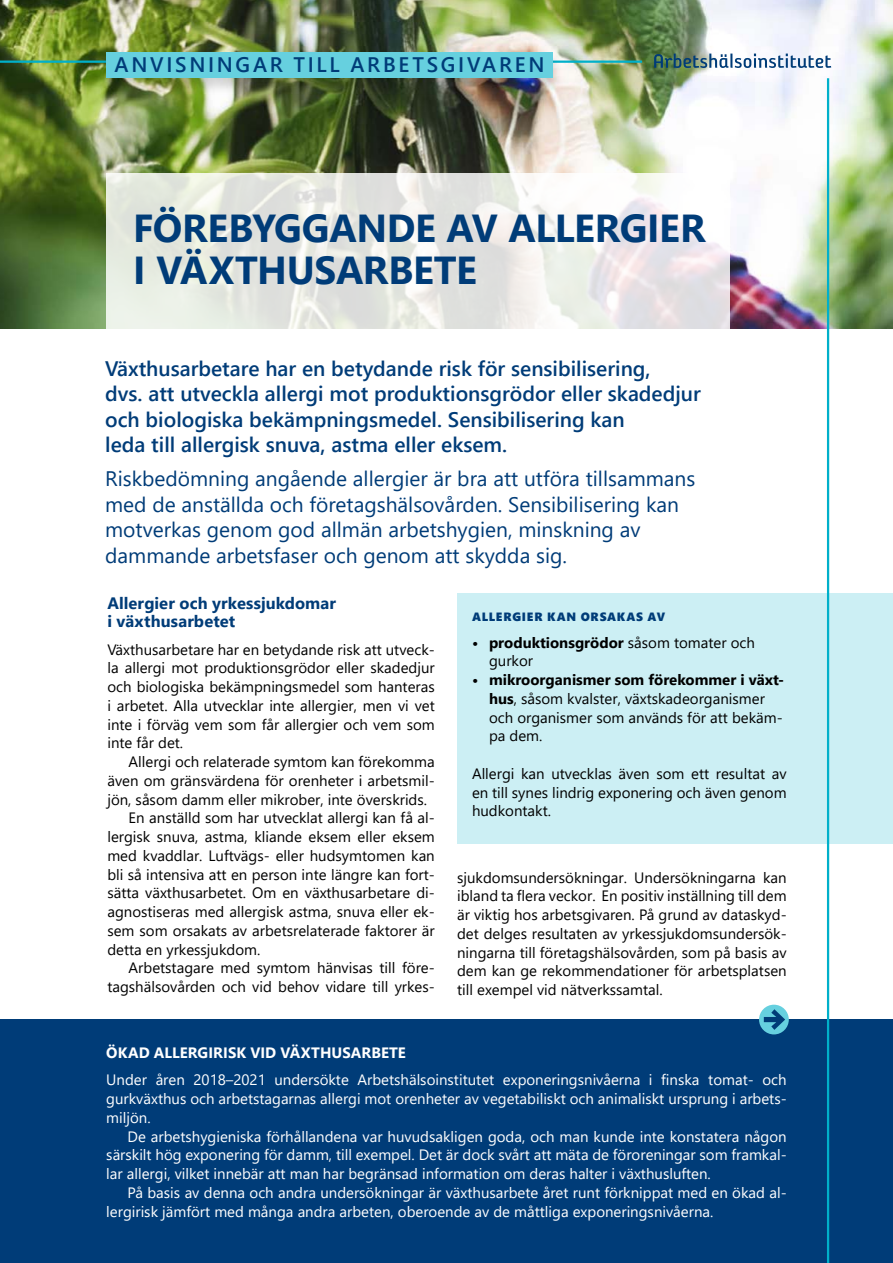
<style>
.page{position:relative;width:893px;height:1263px;background:#fff}
.page>*{position:absolute;margin:0;border:0;box-sizing:border-box;transform-origin:0 0}
.H1_otsikko{font:700 39px "Segoe UI";letter-spacing:-.01em;color:#003c78}
.ingressi{font:21px/25.5px "Segoe UI";color:#003c78}
.ingressi-2{font:600 21px/25.5px "Segoe UI";color:#003c78}
.ingressi-3{font:600 21px "Segoe UI";letter-spacing:.13em;color:#003c78}
.t1{font:700 16.5px/18px "Segoe UI";letter-spacing:.005em;color:#003c78}
.t2{font:15px/18.8px "Segoe UI";color:#000;text-align:justify}
.t3{font:15px/18.8px "Segoe UI";color:#fff;text-align:justify}
.t4{font:700 15px "Segoe UI";letter-spacing:.005em;color:#fff}
.t5{font:12px "Segoe UI Black";letter-spacing:.065em;color:#003c78}
.s1{font-weight:700}
</style>
<div class="page">
<img style="left:0;top:0;width:893px;height:329px">
<div style="left:457px;top:593px;width:436px;height:251px;background:#cceff4"></div>
<div style="left:0;top:1019px;width:893px;height:244px;background:#003c78"></div>
<svg style="left:106px;top:173px;width:624px;height:156px"></svg>
<hr style="left:0;top:61px;width:642px;height:2px;background:#00b0ca">
<hr style="left:827px;top:78px;width:2px;height:1185px;background:#00b0ca">
<div style="left:759px;top:1005px;width:30px;height:29px;background:#66d0df;border-radius:50%"></div>
<svg style="left:764px;top:1009px;width:21px;height:21px"></svg>
<div style="left:97px;top:52px;width:465px;height:44px;background:#000;opacity:.15"></div>
<div style="left:106px;top:53px;width:447px;height:25px;background:#66d0df"></div>
<svg style="left:654px;top:54px;width:177px;height:14px"></svg>
<h2 class="ingressi-3" style="left:115px;top:45px;width:431px">ANVISNINGAR TILL ARBETSGIVAREN</h2>
<h1 class="H1_otsikko" style="left:133px;top:191px;width:574px">FÖREBYGGANDE AV ALLERGIER</h1>
<h1 class="H1_otsikko" style="left:133px;top:233px;width:345px">I VÄXTHUSARBETE</h1>
<p class="ingressi-2" style="left:105px;top:354px;width:597px">Växthusarbetare har en betydande risk för sensibilisering,<br>dvs. att utveckla allergi mot produktionsgrödor eller skadedjur och biologiska bekämpningsmedel. Sensibilisering kan<br>leda till allergisk snuva, astma eller eksem.</p>
<p class="ingressi" style="left:105px;top:464px;width:592px">Riskbedömning angående allergier är bra att utföra tillsammans med de anställda och företagshälsovården. Sensibilisering kan motverkas genom god allmän arbetshygien, minskning av dammande arbetsfaser och genom att skydda sig.</p>
<p class="t1" style="left:107px;top:593px;width:230px">Allergier och yrkessjukdomar i växthusarbetet</p>
<p class="t2" style="left:107px;top:639px;width:329px">Växthusarbetare har en betydande risk att utveck&shy;la allergi mot produktionsgrödor eller skadedjur och biologiska bekämpningsmedel som hanteras i arbetet. Alla utvecklar inte allergier, men vi vet inte i förväg vem som får allergier och vem som inte får det.</p>
<p class="t2" style="left:129px;top:751px;width:308px">Allergi och relaterade symtom kan förekomma</p>
<p class="t2" style="left:107px;top:770px;width:329px">även om gränsvärdena för orenheter i arbetsmil-</p>
<p class="t2" style="left:107px;top:789px;width:321px">jön, såsom damm eller mikrober, inte överskrids.</p>
<p class="t2" style="left:129px;top:807px;width:308px">En anställd som har utvecklat allergi kan få al-</p>
<p class="t2" style="left:107px;top:826px;width:329px">lergisk snuva, astma, kliande eksem eller eksem</p>
<p class="t2" style="left:107px;top:845px;width:329px">med kvaddlar. Luftvägs- eller hudsymtomen kan</p>
<p class="t2" style="left:107px;top:864px;width:329px">bli så intensiva att en person inte längre kan fort-</p>
<p class="t2" style="left:107px;top:882px;width:329px">sätta växthusarbetet. Om en växthusarbetare di-</p>
<p class="t2" style="left:107px;top:901px;width:329px">agnostiseras med allergisk astma, snuva eller ek-</p>
<p class="t2" style="left:107px;top:920px;width:329px">sem som orsakats av arbetsrelaterade faktorer är</p>
<p class="t2" style="left:107px;top:939px;width:154px">detta en yrkessjukdom.</p>
<p class="t2" style="left:129px;top:957px;width:308px">Arbetstagare med symtom hänvisas till före-</p>
<p class="t2" style="left:107px;top:976px;width:329px">tagshälsovården och vid behov vidare till yrkes-</p>
<p class="t5" style="left:472px;top:608px;width:195px">ALLERGIER KAN ORSAKAS AV</p>
<p class="t2" style="left:489px;top:632px;width:267px;text-indent:-17px"><span class="s1">• produktionsgrödor</span> såsom tomater och gurkor</p>
<p class="t2" style="left:489px;top:669px;width:297px;text-align:left;text-indent:-17px"><span class="s1">• mikroorganismer som förekommer i växt&shy;hus</span>, såsom kvalster, växtskadeorganismer och organismer som används för att bekäm&shy;pa dem.</p>
<p class="t2" style="left:472px;top:763px;width:316px">Allergi kan utvecklas även som ett resultat av en till synes lindrig exponering och även genom hudkontakt.</p>
<p class="t2" style="left:457px;top:866px;width:331px">sjukdomsundersökningar. Undersökningarna kan ibland ta flera veckor. En positiv inställning till dem är viktig hos arbetsgivaren. På grund av dataskyd&shy;det delges resultaten av yrkessjukdomsundersök&shy;ningarna till företagshälsovården, som på basis av dem kan ge rekommendationer för arbetsplatsen till exempel vid nätverkssamtal.</p>
<p class="t4" style="left:106px;top:1038px;width:301px">ÖKAD ALLERGIRISK VID VÄXTHUSARBETE</p>
<p class="t3" style="left:106px;top:1069px;width:682px">Under åren 2018–2021 undersökte Arbetshälsoinstitutet exponeringsnivåerna i finska tomat- och gurkväxthus och arbetstagarnas allergi mot orenheter av vegetabiliskt och animaliskt ursprung i arbets&shy;miljön.</p>
<p class="t3" style="left:106px;top:1125px;width:682px;text-indent:21px">De arbetshygieniska förhållandena var huvudsakligen goda, och man kunde inte konstatera någon särskilt hög exponering för damm, till exempel. Det är dock svårt att mäta de föroreningar som framkal&shy;lar allergi, vilket innebär att man har begränsad information om deras halter i växthusluften.</p>
<p class="t3" style="left:106px;top:1182px;width:682px;text-indent:21px">På basis av denna och andra undersökningar är växthusarbete året runt förknippat med en ökad al&shy;lergirisk jämfört med många andra arbeten, oberoende av de måttliga exponeringsnivåerna.</p>
</div>
